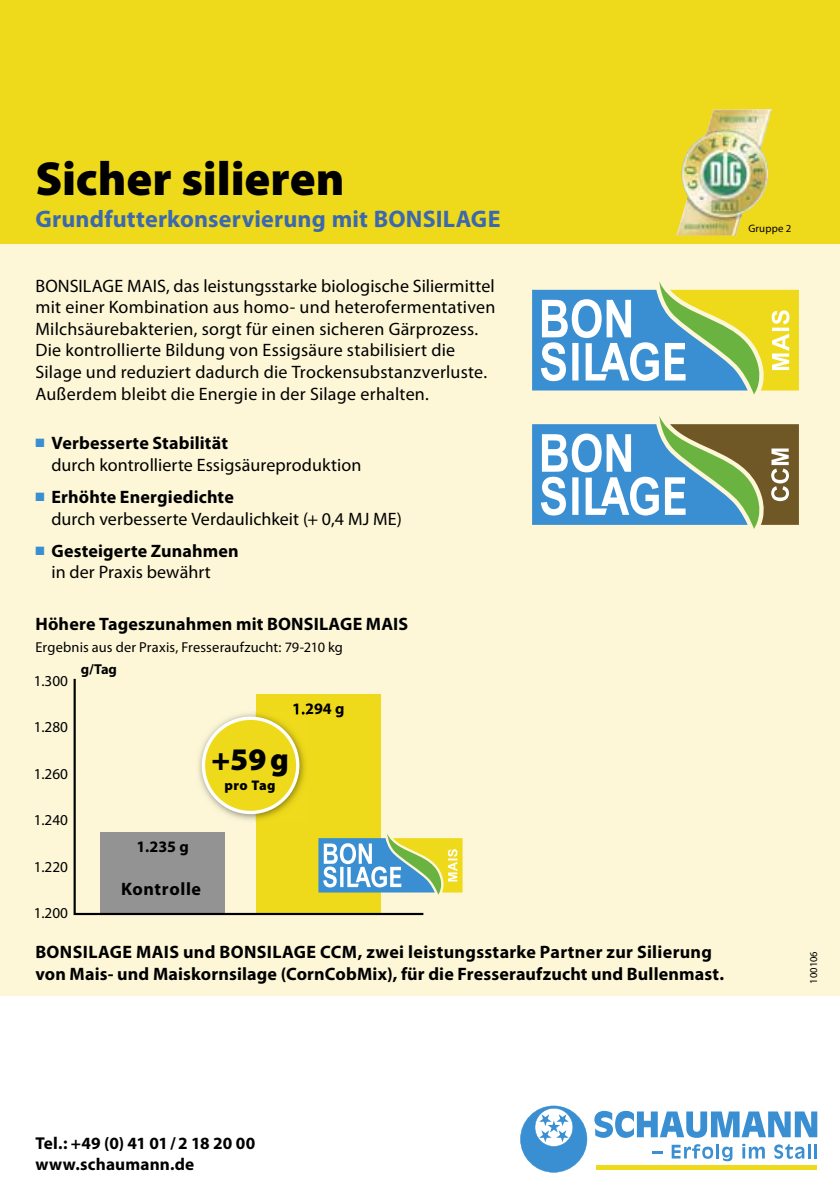
<style>
.page{position:relative;width:840px;height:1191px;background:#fff}
.page>*{position:absolute;margin:0;border:0;box-sizing:border-box;transform-origin:0 0}
.t1{font:900 48px "Myriad Pro";letter-spacing:-.005em;color:#000}
.t2{font:900 31.6px "Myriad Pro";color:#000}
.t3{font:700 24px "Myriad Pro";letter-spacing:.005em;color:#3c68ae}
.t4{font:18px/21.6px "Myriad Pro";letter-spacing:.01em;color:#000}
.t5{font:700 18px/21.6px "Myriad Pro";letter-spacing:.01em;color:#000}
.t6{font:700 18px "Myriad Pro";letter-spacing:.035em;color:#000}
.t7{font:700 17.2px/20.6px "Myriad Pro";letter-spacing:.01em;color:#000}
.t8{font:700 16px "Myriad Pro";color:#000}
.t9{font:15.2px "Myriad Pro";color:#000}
.t10{font:14.4px "Myriad Pro";letter-spacing:.01em;color:#000}
.t11{font:700 14.4px "Myriad Pro";color:#000}
.t12{font:900 14px "Myriad Pro";letter-spacing:.035em;color:#000}
.t13{font:10.8px "Myriad Pro";letter-spacing:.02em;color:#000}
.t14{font:10.4px "Myriad Pro";color:#000}
.s1{color:#398fd1}
.s2{font-weight:700}
.s3{font-weight:400}
</style>
<div class="page">
<div style="left:0;top:236px;width:839px;height:759px;background:#fdf7d7"></div>
<div style="left:0;top:0;width:839px;height:244px;background:#eeda1b"></div>
<svg style="left:520px;top:1105px;width:67px;height:67px"></svg>
<svg style="left:594px;top:1110px;width:222px;height:27px"></svg>
<svg style="left:652px;top:1151px;width:10px;height:2px"></svg>
<svg style="left:671px;top:1144px;width:41px;height:14px"></svg>
<hr style="left:715px;top:1144px;width:3px;height:14px;background:#398fd1">
<svg style="left:722px;top:1146px;width:10px;height:15px"></svg>
<svg style="left:742px;top:1143px;width:22px;height:15px"></svg>
<svg style="left:774px;top:1144px;width:29px;height:14px"></svg>
<hr style="left:807px;top:1144px;width:3px;height:14px;background:#398fd1">
<hr style="left:813px;top:1144px;width:3px;height:14px;background:#398fd1">
<div style="left:596px;top:1164px;width:220px;height:5px;background:#eeda1b"></div>
<svg style="left:532px;top:281px;width:266px;height:113px;background:#9dc2ac"></svg>
<svg style="left:532px;top:416px;width:266px;height:113px;background:#85a9ad"></svg>
<svg style="left:423px;top:838px;width:39px;height:56px;background:#d4d54c"></svg>
<svg style="left:73px;top:679px;width:350px;height:236px"></svg>
<img style="left:676px;top:109px;width:95px;height:126px">
<h1 class="t1" style="left:35px;top:147px;width:310px">Sicher silieren</h1>
<h3 class="t3" style="left:35px;top:203px;width:466px">Grundfutterkonservierung mit BONSILAGE</h3>
<p class="t4" style="left:35px;top:274px;width:461px">BONSILAGE MAIS, das leistungsstarke biologische Siliermittel mit einer Kombination aus homo- und heterofermentativen Milchsäurebakterien, sorgt für einen sicheren Gärprozess.<br>Die kontrollierte Bildung von Essigsäure stabilisiert die Silage und reduziert dadurch die Trockensubstanzverluste.<br>Außerdem bleibt die Energie in der Silage erhalten.</p>
<p class="t4" style="left:51px;top:432px;width:311px;text-indent:-16px"><span class="s1">■</span> <span class="s2">Verbesserte Stabilität<br></span>durch kontrollierte Essigsäureproduktion</p>
<p class="t4" style="left:51px;top:486px;width:352px;text-indent:-16px"><span class="s1">■</span> <span class="s2">Erhöhte Energiedichte<br></span>durch verbesserte Verdaulichkeit (+ 0,4 MJ ME)</p>
<p class="t5" style="left:51px;top:539px;width:189px;text-indent:-16px"><span class="s1">■</span> Gesteigerte Zunahmen <span class="s3">in der Praxis bewährt</span></p>
<p class="t5" style="left:35px;top:612px;width:374px">Höhere Tageszunahmen mit BONSILAGE MAIS</p>
<p class="t10" style="left:35px;top:638px;width:309px">Ergebnis aus der Praxis, Fresseraufzucht: 79-210 kg</p>
<p class="t11" style="left:81px;top:660px;width:38px">g/Tag</p>
<p class="t9" style="left:34px;top:671px;width:36px">1.300</p>
<p class="t9" style="left:34px;top:718px;width:36px">1.280</p>
<p class="t9" style="left:34px;top:764px;width:36px">1.260</p>
<p class="t9" style="left:34px;top:810px;width:36px">1.240</p>
<p class="t9" style="left:34px;top:857px;width:36px">1.220</p>
<p class="t9" style="left:34px;top:903px;width:36px">1.200</p>
<p class="t8" style="left:292px;top:698px;width:54px">1.294 g</p>
<h2 class="t2" style="left:211px;top:738px;width:79px">+59 g</h2>
<p class="t12" style="left:224px;top:776px;width:53px">pro Tag</p>
<p class="t8" style="left:136px;top:836px;width:54px">1.235 g</p>
<p class="t6" style="left:121px;top:877px;width:81px">Kontrolle</p>
<p class="t5" style="left:35px;top:940px;width:689px">BONSILAGE MAIS und BONSILAGE CCM, zwei leistungsstarke Partner zur Silierung von Mais- und Maiskornsilage (CornCobMix), für die Fresseraufzucht und Bullenmast.</p>
<p class="t13" style="left:747px;top:222px;width:45px">Gruppe 2</p>
<p class="t14" style="left:806px;top:983px;width:34px;rotate:-90deg">100106</p>
<p class="t7" style="left:35px;top:1132px;width:221px">Tel.: +49 (0) 41 01 / 2 18 20 00 www.schaumann.de</p>
</div>
